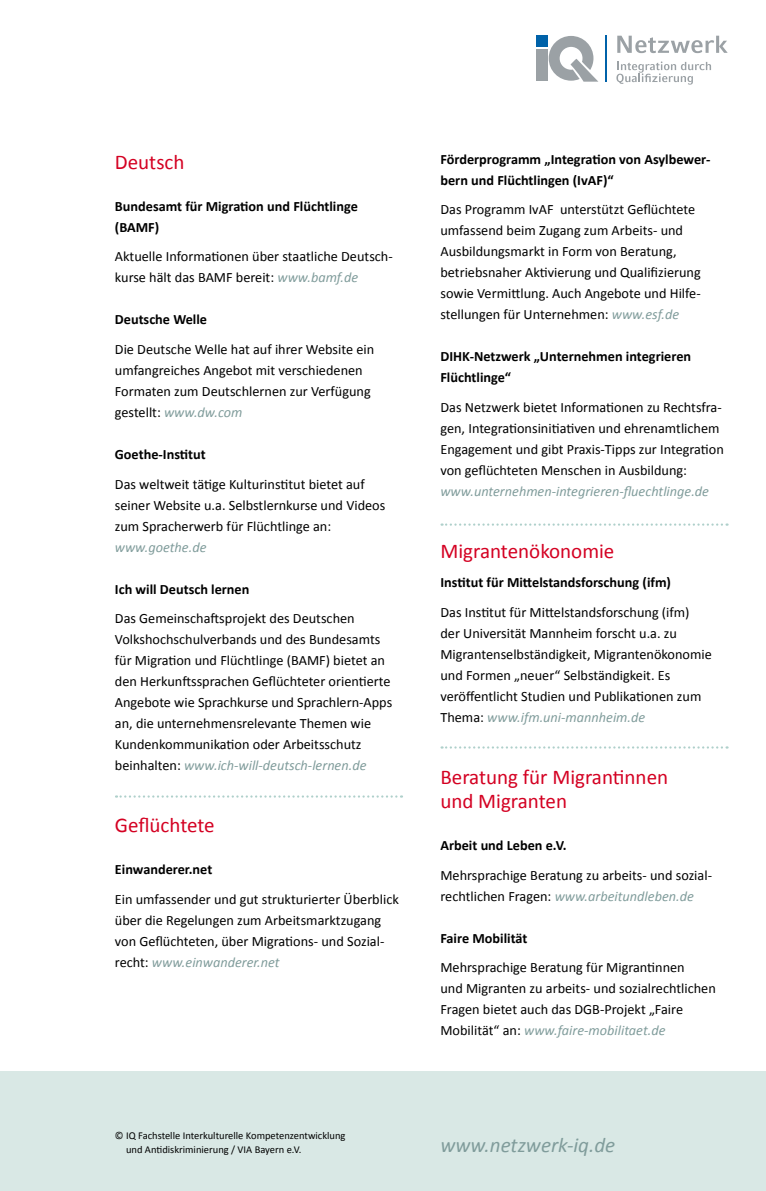
<style>
.page{position:relative;width:766px;height:1191px;background:#fff}
.page>*{position:absolute;margin:0;border:0;box-sizing:border-box;transform-origin:0 0}
.t1{font:21px/24px "Calibri";color:#d40122}
.t2{font:italic 21px "Calibri";color:#809c9b}
.t3{font:14.25px/21px "Calibri";color:#000}
.t4{font:700 14.25px/21px "Calibri";color:#000}
.t5{font:10.5px/13.5px "Calibri";color:#000}
.s1{font-style:italic;color:#809c9b}
.s2{font-weight:700}
</style>
<div class="page">
<div style="left:536px;top:49px;width:11px;height:32px;background:#9ba1a5"></div>
<div style="left:536px;top:36px;width:11px;height:11px;background:#0062a9"></div>
<svg style="left:548px;top:36px;width:50px;height:46px"></svg>
<hr style="left:604px;top:35px;width:2px;height:47px;background:#0062a9">
<svg style="left:616px;top:61px;width:94px;height:24px"></svg>
<svg style="left:617px;top:36px;width:110px;height:17px"></svg>
<div style="left:0;top:1071px;width:765px;height:120px;background:#d9e8e5"></div>
<svg style="left:116px;top:795px;width:286px;height:2px"></svg>
<svg style="left:441px;top:746px;width:286px;height:2px"></svg>
<svg style="left:441px;top:523px;width:286px;height:3px"></svg>
<p class="t1" style="left:115px;top:150px;width:71px">Deutsch</p>
<p class="t4" style="left:115px;top:196px;width:244px">Bundesamt für Migration und Flüchtlinge (BAMF)</p>
<p class="t3" style="left:115px;top:246px;width:279px">Aktuelle Informationen über staatliche Deutsch&shy;kurse hält das BAMF bereit: <span class="s1">www.bamf.de</span></p>
<p class="t4" style="left:115px;top:309px;width:94px">Deutsche Welle</p>
<p class="t3" style="left:115px;top:339px;width:261px">Die Deutsche Welle hat auf ihrer Website ein umfangreiches Angebot mit verschiedenen Formaten zum Deutschlernen zur Verfügung gestellt: <span class="s1">www.dw.com</span></p>
<p class="t4" style="left:115px;top:444px;width:92px">Goethe-Institut</p>
<p class="t3" style="left:115px;top:473px;width:272px">Das weltweit tätige Kulturinstitut bietet auf seiner Website u.a. Selbstlernkurse und Videos zum Spracherwerb für Flüchtlinge an: <span class="s1">www.goethe.de</span></p>
<p class="t4" style="left:115px;top:578px;width:136px">Ich will Deutsch lernen</p>
<p class="t3" style="left:115px;top:608px;width:279px">Das Gemeinschaftsprojekt des Deutschen Volkshochschulverbands und des Bundesamts für Migration und Flüchtlinge (BAMF) bietet an den Herkunftssprachen Geflüchteter orientierte Angebote wie Sprachkurse und Sprachlern-Apps an, die unternehmensrelevante Themen wie Kundenkommunikation oder Arbeitsschutz beinhalten: <span class="s1">www.ich-will-deutsch-lernen.de</span></p>
<p class="t1" style="left:115px;top:813px;width:101px">Geflüchtete</p>
<p class="t3" style="left:115px;top:854px;width:285px;line-height:29.5px"><span class="s2">Einwanderer.net<br></span>Ein umfassender und gut strukturierter Überblick</p>
<p class="t3" style="left:115px;top:909px;width:271px">über die Regelungen zum Arbeitsmarktzugang von Geflüchteten, über Migrations- und Sozial&shy;recht: <span class="s1">www.einwanderer.net</span></p>
<p class="t5" style="left:126px;top:1129px;width:221px;text-indent:-11px">© IQ Fachstelle Interkulturelle Kompetenzentwicklung und Antidiskriminierung / VIA Bayern e.V.</p>
<p class="t4" style="left:440px;top:149px;width:271px">Förderprogramm „Integration von Asylbewer&shy;bern und Flüchtlingen (IvAF)“</p>
<p class="t3" style="left:440px;top:199px;width:262px">Das Programm IvAF unterstützt Geflüchtete umfassend beim Zugang zum Arbeits- und Ausbildungsmarkt in Form von Beratung, betriebsnaher Aktivierung und Qualifizierung sowie Vermittlung. Auch Angebote und Hilfe&shy;stellungen für Unternehmen: <span class="s1">www.esf.de</span></p>
<p class="t4" style="left:440px;top:346px;width:252px">DIHK-Netzwerk „Unternehmen integrieren<br>Flüchtlinge“</p>
<p class="t3" style="left:440px;top:397px;width:285px">Das Netzwerk bietet Informationen zu Rechtsfra&shy;gen, Integrationsinitiativen und ehrenamtlichem Engagement und gibt Praxis-Tipps zur Integration von geflüchteten Menschen in Ausbildung: <span class="s1">www.unternehmen-integrieren-fluechtlinge.de</span></p>
<p class="t1" style="left:440px;top:539px;width:175px">Migrantenökonomie</p>
<p class="t4" style="left:440px;top:572px;width:232px">Institut für Mittelstandsforschung (ifm)</p>
<p class="t3" style="left:440px;top:602px;width:273px">Das Institut für Mittelstandsforschung (ifm) der Universität Mannheim forscht u.a. zu Migrantenselbständigkeit, Migrantenökonomie und Formen „neuer“ Selbständigkeit. Es veröffentlicht Studien und Publikationen zum Thema: <span class="s1">www.ifm.uni-mannheim.de</span></p>
<p class="t1" style="left:440px;top:765px;width:229px">Beratung für Migrantinnen und Migranten</p>
<p class="t4" style="left:440px;top:835px;width:128px">Arbeit und Leben e.V.</p>
<p class="t3" style="left:440px;top:864px;width:273px">Mehrsprachige Beratung zu arbeits- und sozial&shy;rechtlichen Fragen: <span class="s1">www.arbeitundleben.de</span></p>
<p class="t4" style="left:440px;top:927px;width:88px">Faire Mobilität</p>
<p class="t3" style="left:440px;top:957px;width:277px">Mehrsprachige Beratung für Migrantinnen<br>und Migranten zu arbeits- und sozialrechtlichen Fragen bietet auch das DGB-Projekt „Faire Mobilität“ an: <span class="s1">www.faire-mobilitaet.de</span></p>
<p class="t2" style="left:440px;top:1130px;width:176px">www.netzwerk-iq.de</p>
</div>
